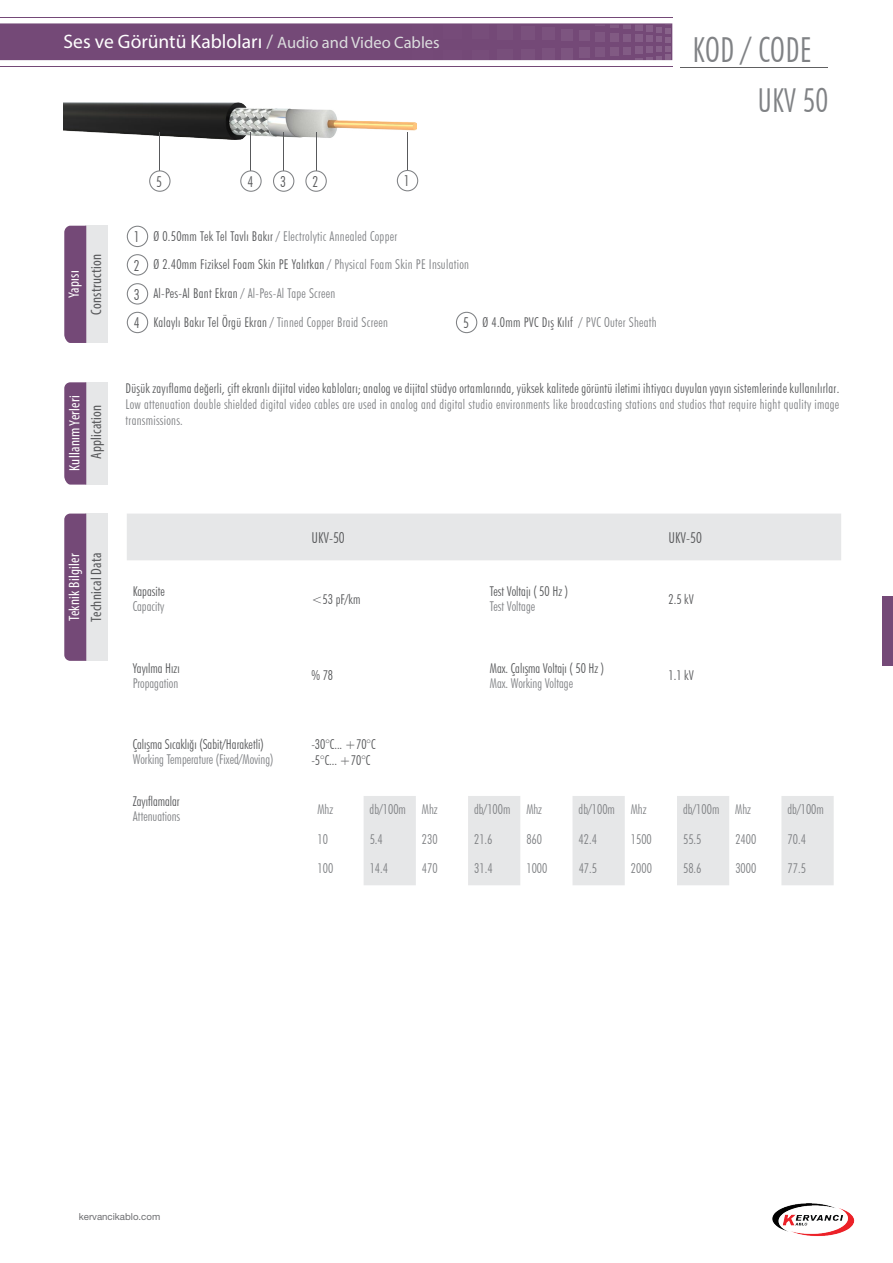
<style>
.page{position:relative;width:893px;height:1263px;background:#fff}
.page>*{position:absolute;margin:0;border:0;box-sizing:border-box;transform-origin:0 0}
.t1{font:300 condensed 34.5px "Futura BT";letter-spacing:.01em;color:#808285}
.t2{font:300 condensed 33px "Futura BT";color:#808285}
.t3{font:19.5px "Myriad Pro";color:#fff}
.t4{font:condensed 15px "Myriad Pro";letter-spacing:.015em;color:#58595b}
.t5{font:condensed 15px "Myriad Pro";letter-spacing:.015em;color:#fff}
.t6{font:300 condensed 15px "Futura BT";color:#58595b}
.t7{font:300 condensed 13.5px/16.2px "Futura BT";letter-spacing:.02em;color:#58595b}
.t8{font:300 condensed 13.5px/16.2px "Futura BT";letter-spacing:.02em;color:#808285}
.t9{font:300 condensed 13.5px "Futura BT";color:#808285}
.t10{font:300 condensed 13.5px "Futura BT";color:#58595b}
.t11{font:9.6px "Helvetica Neue LT Pro";color:#6d6e71}
.s1{color:#dcddde}
.s2{font-size:16.5px;color:#dcddde}
.s3{font-size:15px;color:#58595b}
.s4{color:#58595b}
.s5{font-size:15px}
.s6{color:#808285}
</style>
<div class="page">
<hr style="left:0;top:66px;width:673px;height:1px;background:#744977">
<svg style="left:0;top:23px;width:672px;height:38px;background:#7a517d"></svg>
<hr style="left:0;top:17px;width:672px;height:1px;background:#744977">
<img style="left:772px;top:1203px;width:83px;height:33px">
<div style="left:882px;top:597px;width:11px;height:69px;background:#744977"></div>
<svg style="left:680px;top:67px;width:148px;height:1px"></svg>
<div style="left:85px;top:514px;width:22px;height:147px;background:#e6e7e8"></div>
<div style="left:64px;top:514px;width:22px;height:147px;background:#744977"></div>
<img style="left:64px;top:102px;width:353px;height:37px">
<hr style="left:407px;top:132px;width:1px;height:38px;background:#58595b">
<div style="left:397px;top:170px;width:21px;height:21px;border:1px solid #808285;border-radius:50%"></div>
<hr style="left:316px;top:133px;width:1px;height:38px;background:#58595b">
<div style="left:305px;top:170px;width:22px;height:22px;border:1px solid #808285;border-radius:50%"></div>
<hr style="left:251px;top:133px;width:1px;height:38px;background:#58595b">
<div style="left:240px;top:170px;width:22px;height:22px;border:1px solid #808285;border-radius:50%"></div>
<hr style="left:160px;top:133px;width:1px;height:38px;background:#58595b">
<div style="left:149px;top:170px;width:22px;height:22px;border:1px solid #808285;border-radius:50%"></div>
<hr style="left:283px;top:133px;width:1px;height:38px;background:#58595b">
<div style="left:273px;top:170px;width:21px;height:22px;border:1px solid #808285;border-radius:50%"></div>
<div style="left:85px;top:226px;width:22px;height:117px;background:#e6e7e8"></div>
<div style="left:64px;top:226px;width:22px;height:117px;background:#744977"></div>
<div style="left:85px;top:382px;width:22px;height:103px;background:#e6e7e8"></div>
<div style="left:64px;top:382px;width:22px;height:103px;background:#744977"></div>
<div style="left:127px;top:254px;width:21px;height:22px;border:1px solid #808285;border-radius:50%"></div>
<div style="left:127px;top:226px;width:21px;height:21px;border:1px solid #808285;border-radius:50%"></div>
<div style="left:127px;top:283px;width:21px;height:22px;border:1px solid #808285;border-radius:50%"></div>
<div style="left:127px;top:514px;width:714px;height:46px;background:#e6e7e8"></div>
<svg style="left:364px;top:796px;width:470px;height:89px"></svg>
<div style="left:127px;top:312px;width:21px;height:21px;border:1px solid #808285;border-radius:50%"></div>
<div style="left:456px;top:312px;width:21px;height:21px;border:1px solid #808285;border-radius:50%"></div>
<h3 class="t3" style="left:64px;top:30px;width:378px">Ses ve Görüntü Kabloları <span class="s1">/</span> <span class="s2">Audio and Video Cables</span></h3>
<h1 class="t1" style="left:693px;top:29px;width:121px">KOD / CODE</h1>
<h2 class="t2" style="left:757px;top:80px;width:72px">UKV 50</h2>
<p class="t5" style="left:65px;top:298px;width:29px;rotate:-90deg">Yapısı</p>
<p class="t4" style="left:87px;top:315px;width:62px;rotate:-90deg">Construction</p>
<p class="t5" style="left:66px;top:471px;width:77px;rotate:-90deg">Kullanım Yerleri</p>
<p class="t4" style="left:87px;top:459px;width:56px;rotate:-90deg">Application</p>
<p class="t6" style="left:156px;top:172px;width:7px">5</p>
<p class="t6" style="left:247px;top:172px;width:7px">4</p>
<p class="t6" style="left:280px;top:172px;width:7px">3</p>
<p class="t6" style="left:313px;top:172px;width:7px">2</p>
<p class="t6" style="left:404px;top:172px;width:7px">1</p>
<p class="t8" style="left:134px;top:228px;width:265px"><span class="s3">1</span> <span class="s4">Ø 0.50mm Tek Tel Tavlı Bakır</span> / Electrolytic Annealed Copper</p>
<p class="t7" style="left:134px;top:256px;width:337px"><span class="s5">2</span> Ø 2.40mm Fiziksel Foam Skin PE Yalıtkan <span class="s6">/ Physical Foam Skin PE Insulation</span></p>
<p class="t8" style="left:134px;top:285px;width:203px"><span class="s3">3</span> <span class="s4">Al-Pes-Al Bant Ekran</span> / Al-Pes-Al Tape Screen</p>
<p class="t7" style="left:134px;top:314px;width:255px"><span class="s5">4</span> Kalaylı Bakır Tel Örgü Ekran <span class="s6">/ Tinned Copper Braid Screen</span></p>
<p class="t7" style="left:463px;top:314px;width:195px"><span class="s5">5</span> Ø 4.0mm PVC Dış Kılıf <span class="s6">/ PVC Outer Sheath</span></p>
<p class="t7" style="left:126px;top:379px;width:715px">Düşük zayıflama değerli, çift ekranlı dijital video kabloları; analog ve dijital stüdyo ortamlarında, yüksek kalitede görüntü iletimi ihtiyacı duyulan yayın sistemlerinde kullanılırlar.</p>
<p class="t8" style="left:126px;top:396px;width:715px">Low attenuation double shielded digital video cables are used in analog and digital studio environments like broadcasting stations and studios that require hight quality image transmissions.</p>
<p class="t5" style="left:65px;top:621px;width:69px;rotate:-90deg">Teknik Bilgiler</p>
<p class="t4" style="left:87px;top:622px;width:70px;rotate:-90deg">Technical Data</p>
<p class="t10" style="left:133px;top:583px;width:34px">Kapasite</p>
<p class="t9" style="left:133px;top:598px;width:33px">Capacity</p>
<p class="t10" style="left:133px;top:660px;width:48px">Yayılma Hızı</p>
<p class="t9" style="left:133px;top:675px;width:47px">Propagation</p>
<p class="t10" style="left:133px;top:736px;width:132px">Çalışma Sıcaklığı (Sabit/Haraketli)</p>
<p class="t9" style="left:133px;top:751px;width:142px">Working Temperature (Fixed/Moving)</p>
<p class="t10" style="left:133px;top:793px;width:49px">Zayıflamalar</p>
<p class="t9" style="left:133px;top:808px;width:49px">Attenuations</p>
<p class="t6" style="left:311px;top:528px;width:35px">UKV-50</p>
<p class="t6" style="left:669px;top:528px;width:35px">UKV-50</p>
<p class="t7" style="left:311px;top:591px;width:51px">&lt;53 pF/km</p>
<p class="t10" style="left:490px;top:583px;width:80px">Test Voltajı ( 50 Hz )</p>
<p class="t9" style="left:490px;top:598px;width:47px">Test Voltage</p>
<p class="t7" style="left:311px;top:667px;width:23px">% 78</p>
<p class="t10" style="left:490px;top:660px;width:116px">Max. Çalışma Voltajı ( 50 Hz )</p>
<p class="t9" style="left:490px;top:675px;width:85px">Max. Working Voltage</p>
<p class="t7" style="left:311px;top:736px;width:66px">-30°C... +70°C -5°C... +70°C</p>
<p class="t7" style="left:669px;top:591px;width:27px">2.5 kV</p>
<p class="t7" style="left:669px;top:667px;width:27px">1.1 kV</p>
<p class="t8" style="left:317px;top:801px;width:17px">Mhz</p>
<p class="t9" style="left:370px;top:801px;width:69px">db/100m Mhz</p>
<p class="t9" style="left:474px;top:801px;width:69px">db/100m Mhz</p>
<p class="t9" style="left:579px;top:801px;width:69px">db/100m Mhz</p>
<p class="t9" style="left:683px;top:801px;width:69px">db/100m Mhz</p>
<p class="t8" style="left:787px;top:801px;width:38px">db/100m</p>
<p class="t8" style="left:317px;top:831px;width:12px">10</p>
<p class="t8" style="left:370px;top:831px;width:15px">5.4</p>
<p class="t8" style="left:422px;top:831px;width:17px">230</p>
<p class="t8" style="left:474px;top:831px;width:20px">21.6</p>
<p class="t8" style="left:526px;top:831px;width:17px">860</p>
<p class="t8" style="left:579px;top:831px;width:20px">42.4</p>
<p class="t8" style="left:631px;top:831px;width:23px">1500</p>
<p class="t8" style="left:683px;top:831px;width:20px">55.5</p>
<p class="t8" style="left:735px;top:831px;width:23px">2400</p>
<p class="t8" style="left:788px;top:831px;width:20px">70.4</p>
<p class="t8" style="left:317px;top:860px;width:17px">100</p>
<p class="t8" style="left:370px;top:860px;width:20px">14.4</p>
<p class="t8" style="left:422px;top:860px;width:17px">470</p>
<p class="t8" style="left:474px;top:860px;width:20px">31.4</p>
<p class="t8" style="left:526px;top:860px;width:23px">1000</p>
<p class="t8" style="left:579px;top:860px;width:20px">47.5</p>
<p class="t8" style="left:631px;top:860px;width:23px">2000</p>
<p class="t8" style="left:683px;top:860px;width:20px">58.6</p>
<p class="t8" style="left:735px;top:860px;width:23px">3000</p>
<p class="t8" style="left:788px;top:860px;width:20px">77.5</p>
<p class="t11" style="left:79px;top:1211px;width:83px">kervancikablo.com</p>
</div>
